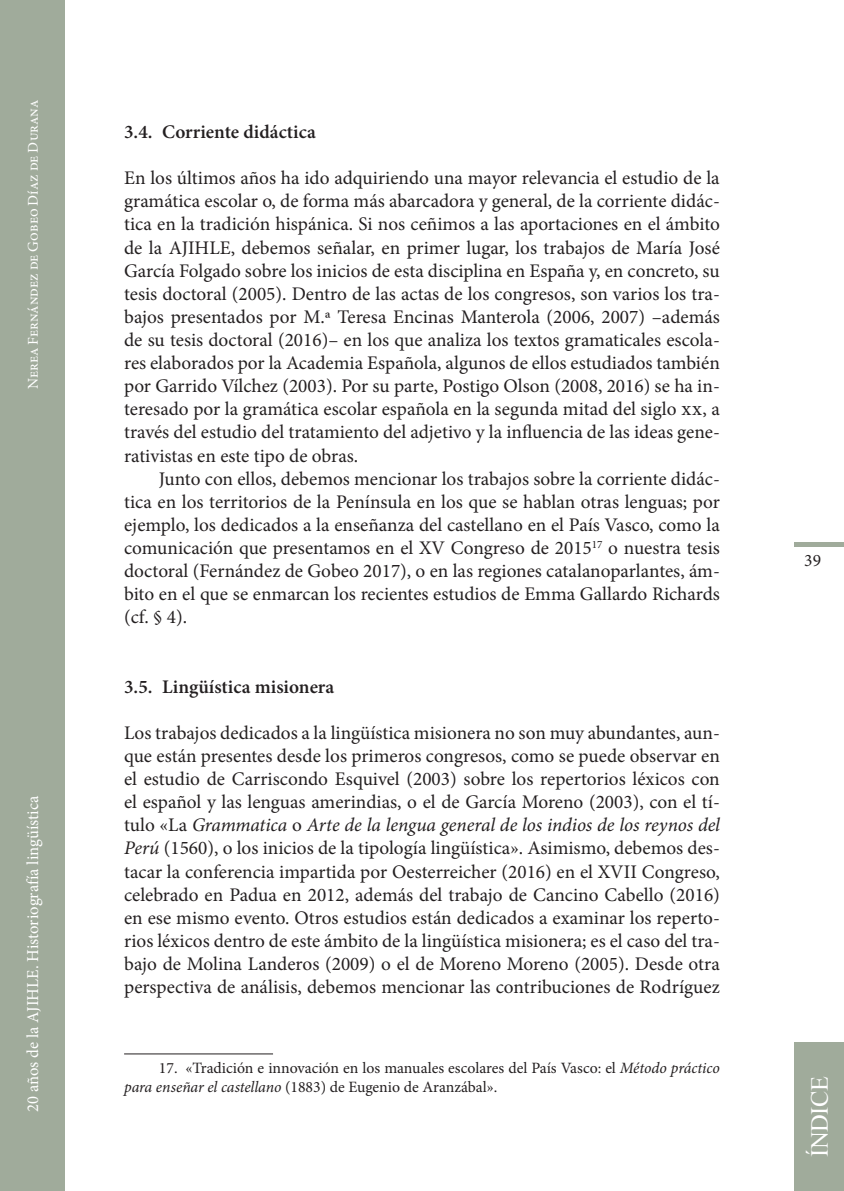
<style>
.page{position:relative;width:844px;height:1191px;background:#fff}
.page>*{position:absolute;margin:0;border:0;box-sizing:border-box;transform-origin:0 0}
.t1{font:24.5px "Times New Roman";letter-spacing:-.015em;color:#fff}
._03_texto_normal_tra{font:19.25px/23.1px "Minion Pro";color:#231f20;text-align:justify}
._00_texto_normal{font:19.25px/23.1px "Minion Pro";color:#231f20;text-align:justify}
._41_Enunciado_02{font:600 19.25px "Minion Pro";color:#231f20}
.t2{font:17.5px "Minion Pro";color:#231f20}
.t3{font:16.62px "Minion Pro";color:#fff}
.zz_notas{font:15.75px/18.9px "Minion Pro";color:#231f20}
.t4{font:14.88px "Minion Pro";color:#fff}
.s1{font-style:italic}
</style>
<div class="page">
<div style="left:0;top:0;width:64px;height:1191px;background:#a0ab9b"></div>
<div style="left:794px;top:1042px;width:49px;height:149px;background:#a0ab9b"></div>
<div style="left:794px;top:542px;width:49px;height:5px;background:#a0ab9b"></div>
<hr style="left:124px;top:1053px;width:149px;height:1px;background:#231f20">
<p class="t4" style="left:23px;top:389px;width:290px;rotate:-90deg">Nerea Fernández de Gobeo Díaz de Durana</p>
<p class="t3" style="left:22px;top:1112px;width:318px;rotate:-90deg">20 años de la AJIHLE. Historiografía lingüística</p>
<p class="_41_Enunciado_02" style="left:124px;top:119px;width:193px">3.4. Corriente didáctica</p>
<p class="_03_texto_normal_tra" style="left:124px;top:167px;width:597px">En los últimos años ha ido adquiriendo una mayor relevancia el estudio de la gramática escolar o, de forma más abarcadora y general, de la corriente didác&shy;tica en la tradición hispánica. Si nos ceñimos a las aportaciones en el ámbito de la AJIHLE, debemos señalar, en primer lugar, los trabajos de María José García Folgado sobre los inicios de esta disciplina en España y, en concreto, su tesis doctoral (2005). Dentro de las actas de los congresos, son varios los tra&shy;bajos presentados por M.ª Teresa Encinas Manterola (2006, 2007) –además de su tesis doctoral (2016)– en los que analiza los textos gramaticales escola&shy;res elaborados por la Academia Española, algunos de ellos estudiados también por Garrido Vílchez (2003). Por su parte, Postigo Olson (2008, 2016) se ha in&shy;teresado por la gramática escolar española en la segunda mitad del siglo xx, a través del estudio del tratamiento del adjetivo y la influencia de las ideas gene&shy;rativistas en este tipo de obras.</p>
<p class="_00_texto_normal" style="left:124px;top:467px;width:597px;text-indent:35px">Junto con ellos, debemos mencionar los trabajos sobre la corriente didác&shy;tica en los territorios de la Península en los que se hablan otras lenguas; por ejemplo, los dedicados a la enseñanza del castellano en el País Vasco, como la comunicación que presentamos en el XV Congreso de 2015<sup>17</sup> o nuestra tesis doctoral (Fernández de Gobeo 2017), o en las regiones catalanoparlantes, ám&shy;bito en el que se enmarcan los recientes estudios de Emma Gallardo Richards (cf. § 4).</p>
<p class="_41_Enunciado_02" style="left:124px;top:673px;width:212px">3.5. Lingüística misionera</p>
<p class="_03_texto_normal_tra" style="left:124px;top:721px;width:597px">Los trabajos dedicados a la lingüística misionera no son muy abundantes, aun&shy;que están presentes desde los primeros congresos, como se puede observar en el estudio de Carriscondo Esquivel (2003) sobre los repertorios léxicos con el español y las lenguas amerindias, o el de García Moreno (2003), con el tí&shy;tulo «La <span class="s1">Grammatica</span> o <span class="s1">Arte de la lengua general de los indios de los reynos del Perú</span> (1560), o los inicios de la tipología lingüística». Asimismo, debemos des&shy;tacar la conferencia impartida por Oesterreicher (2016) en el XVII Congreso, celebrado en Padua en 2012, además del trabajo de Cancino Cabello (2016) en ese mismo evento. Otros estudios están dedicados a examinar los reperto&shy;rios léxicos dentro de este ámbito de la lingüística misionera; es el caso del tra&shy;bajo de Molina Landeros (2009) o el de Moreno Moreno (2005). Desde otra perspectiva de análisis, debemos mencionar las contribuciones de Rodríguez</p>
<p class="zz_notas" style="left:124px;top:1058px;width:597px;text-indent:35px">17. «Tradición e innovación en los manuales escolares del País Vasco: el <span class="s1">Método práctico para enseñar el castellano</span> (1883) de Eugenio de Aranzábal».</p>
<p class="t2" style="left:804px;top:548px;width:18px">39</p>
<p class="t1" style="left:802px;top:1157px;width:83px;rotate:-90deg">ÍNDICE</p>
</div>
